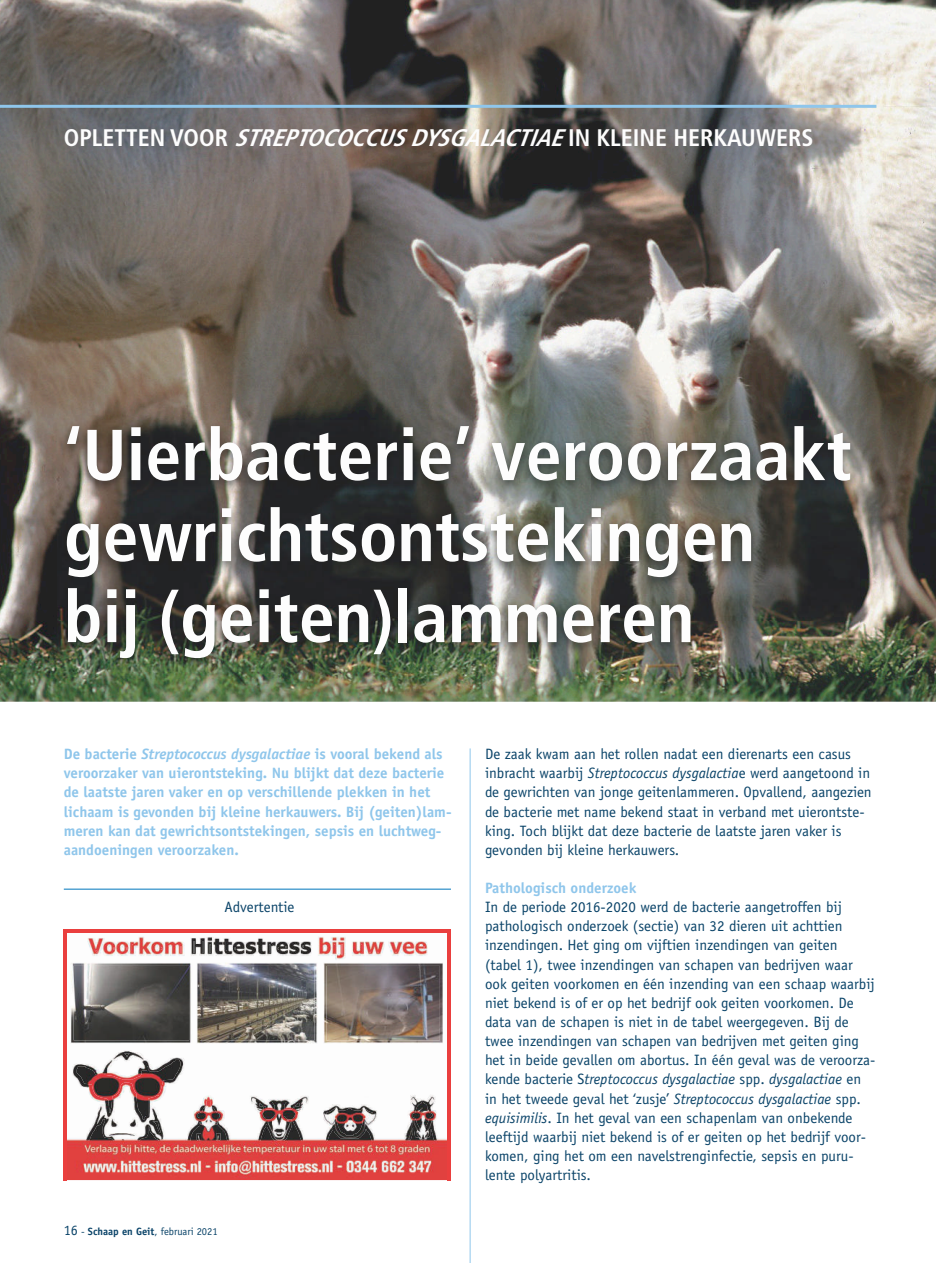
<style>
.page{position:relative;width:936px;height:1263px;background:#fff}
.page>*{position:absolute;margin:0;border:0;box-sizing:border-box;transform-origin:0 0}
.t1{font:700 condensed 72px/81px "Frutiger LT Std";color:#fdfdfd}
.t2{font:700 condensed 24px "Frutiger LT Std";color:#fdfdfd}
.t3{font:15px/19.2px "Officina Sans Std";color:#0b4469}
.t4{font:700 15px/19.2px "Officina Sans Std";color:#8fc6eb}
.t5{font:10.5px "Officina Sans Std";color:#0b4469}
.s1{font-style:italic}
.s2{font-size:14.25px}
.s3{font-weight:700}
</style>
<div class="page">
<img style="left:0;top:0;width:935px;height:702px">
<hr style="left:470px;top:748px;width:1px;height:515px;background:#8fc6eb">
<img style="left:66px;top:937px;width:382px;height:4px">
<img style="left:66px;top:941px;width:382px;height:239px">
<img style="left:64px;top:932px;width:2px;height:248px">
<img style="left:448px;top:932px;width:3px;height:248px">
<img style="left:64px;top:929px;width:387px;height:3px">
<hr style="left:64px;top:889px;width:387px;height:1px;background:#0076bc">
<hr style="left:0;top:105px;width:876px;height:3px;background:#8fc6eb">
<img style="left:57px;top:421px;width:802px;height:251px">
<h2 class="t2" style="left:64px;top:123px;width:750px">OPLETTEN VOOR <span class="s1">STREPTOCOCCUSDYSGALACTIAE</span>IN KLEINE HERKAUWERS</h2>
<h1 class="t1" style="left:64px;top:415px;width:789px">‘Uierbacterie’ veroorzaakt gewrichtsontstekingen<br>bij (geiten)lammeren</h1>
<p class="t4" style="left:64px;top:744px;width:389px">De bacterie <span class="s1">Streptococcus dysgalactiae</span> is vooral bekend als veroorzaker van uierontsteking. Nu blijkt dat deze bacterie de laatste jaren vaker en op verschillende plekken in het lichaam is gevonden bij kleine herkauwers. Bij (geiten)lam&shy;meren kan dat gewrichtsontstekingen, sepsis en luchtweg&shy;aandoeningen veroorzaken.</p>
<p class="t3" style="left:224px;top:897px;width:71px">Advertentie</p>
<p class="t5" style="left:64px;top:1225px;width:155px"><span class="s2">16</span> - <span class="s3">Schaap en Geit</span>, februari 2021</p>
<p class="t3" style="left:485px;top:744px;width:388px">De zaak kwam aan het rollen nadat een dierenarts een casus inbracht waarbij <span class="s1">Streptococcus dysgalactia</span>e werd aangetoond in de gewrichten van jonge geitenlammeren. Opvallend, aangezien de bacterie met name bekend staat in verband met uierontste&shy;king. Toch blijkt dat deze bacterie de laatste jaren vaker is gevonden bij kleine herkauwers.</p>
<p class="t4" style="left:485px;top:878px;width:153px">Pathologisch onderzoek</p>
<p class="t3" style="left:485px;top:897px;width:392px">In de periode 2016-2020 werd de bacterie aangetroffen bij pathologisch onderzoek (sectie) van 32 dieren uit achttien inzendingen. Het ging om vijftien inzendingen van geiten (tabel 1), twee inzendingen van schapen van bedrijven waar ook geiten voorkomen en één inzending van een schaap waarbij niet bekend is of er op het bedrijf ook geiten voorkomen. De data van de schapen is niet in de tabel weergegeven. Bij de twee inzendingen van schapen van bedrijven met geiten ging het in beide gevallen om abortus. In één geval was de veroorza&shy;kende bacterie S<span class="s1">treptococcus dysgalactiae</span> spp. <span class="s1">dysgalactiae</span> en in het tweede geval het ‘zusje’ <span class="s1">Streptococcus dysgalactiae</span> spp. <span class="s1">equisimilis</span>. In het geval van een schapenlam van onbekende leeftijd waarbij niet bekend is of er geiten op het bedrijf voor&shy;komen, ging het om een navelstrenginfectie, sepsis en puru&shy;lente polyartritis.</p>
</div>
